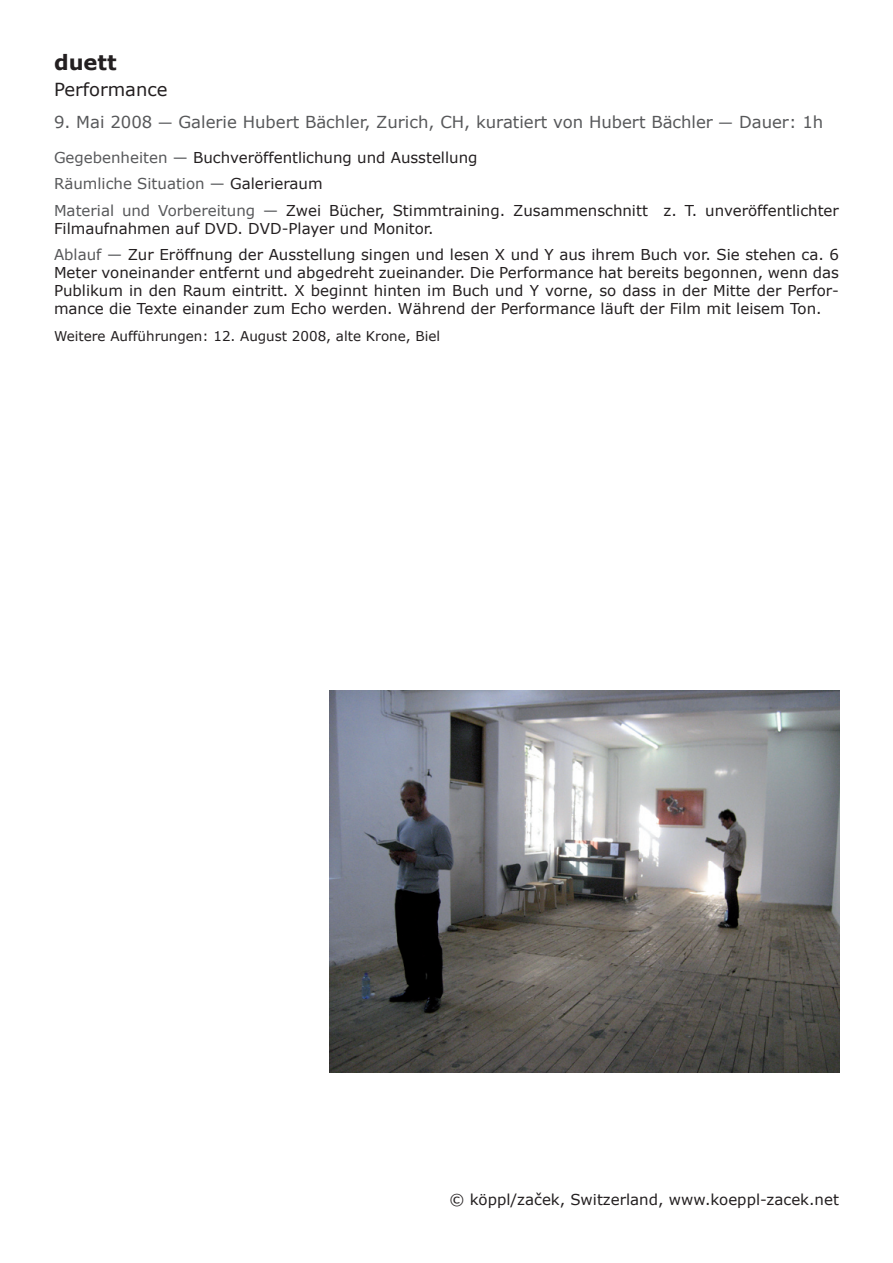
<style>
.page{position:relative;width:893px;height:1263px;background:#fff}
.page>*{position:absolute;margin:0;border:0;box-sizing:border-box;transform-origin:0 0}
.t1{font:700 21px "Verdana";color:#231f20}
.t2{font:18px "Verdana";color:#231f20}
.t3{font:16.5px "Verdana";color:#57585a}
.t4{font:15px/26.5px "Verdana";color:#231f20}
.t5{font:13.5px "Verdana";color:#231f20}
.s1{font-size:15px}
.s2{color:#57585a}
</style>
<div class="page">
<img style="left:329px;top:690px;width:510px;height:382px">
<h1 class="t1" style="left:54px;top:49px;width:64px">duett</h1>
<p class="t2" style="left:54px;top:78px;width:115px">Performance</p>
<p class="t3" style="left:54px;top:112px;width:771px">9. Mai 2008 <span class="s1">—</span> Galerie Hubert Bächler, Zurich, CH, kuratiert von Hubert Bächler <span class="s1">—</span> Dauer: 1h</p>
<p class="t4" style="left:54px;top:144px;width:786px"><span class="s2">Gegebenheiten —</span> Buchveröffentlichung und Ausstellung<br><span class="s2">Räumliche Situation —</span> Galerieraum<br><span class="s2">Material und Vorbereitung —</span> Zwei Bücher, Stimmtraining. Zusammenschnitt z. T. unveröffentlichter</p>
<p class="t4" style="left:54px;top:215px;width:786px">Filmaufnahmen auf DVD. DVD-Player und Monitor.<br><span class="s2">Ablauf —</span> Zur Eröffnung der Ausstellung singen und lesen X und Y aus ihrem Buch vor. Sie stehen ca. 6</p>
<p class="t4" style="left:54px;top:264px;width:786px;line-height:18px;text-align:justify">Meter voneinander entfernt und abgedreht zueinander. Die Performance hat bereits begonnen, wenn das Publikum in den Raum eintritt. X beginnt hinten im Buch und Y vorne, so dass in der Mitte der Perfor&shy;mance die Texte einander zum Echo werden. Während der Performance läuft der Film mit leisem Ton.</p>
<p class="t5" style="left:54px;top:327px;width:388px">Weitere Aufführungen: 12. August 2008, alte Krone, Biel</p>
<p class="t4" style="left:449px;top:1186px;width:391px">© köppl/začek, Switzerland, www.koeppl-zacek.net</p>
</div>
